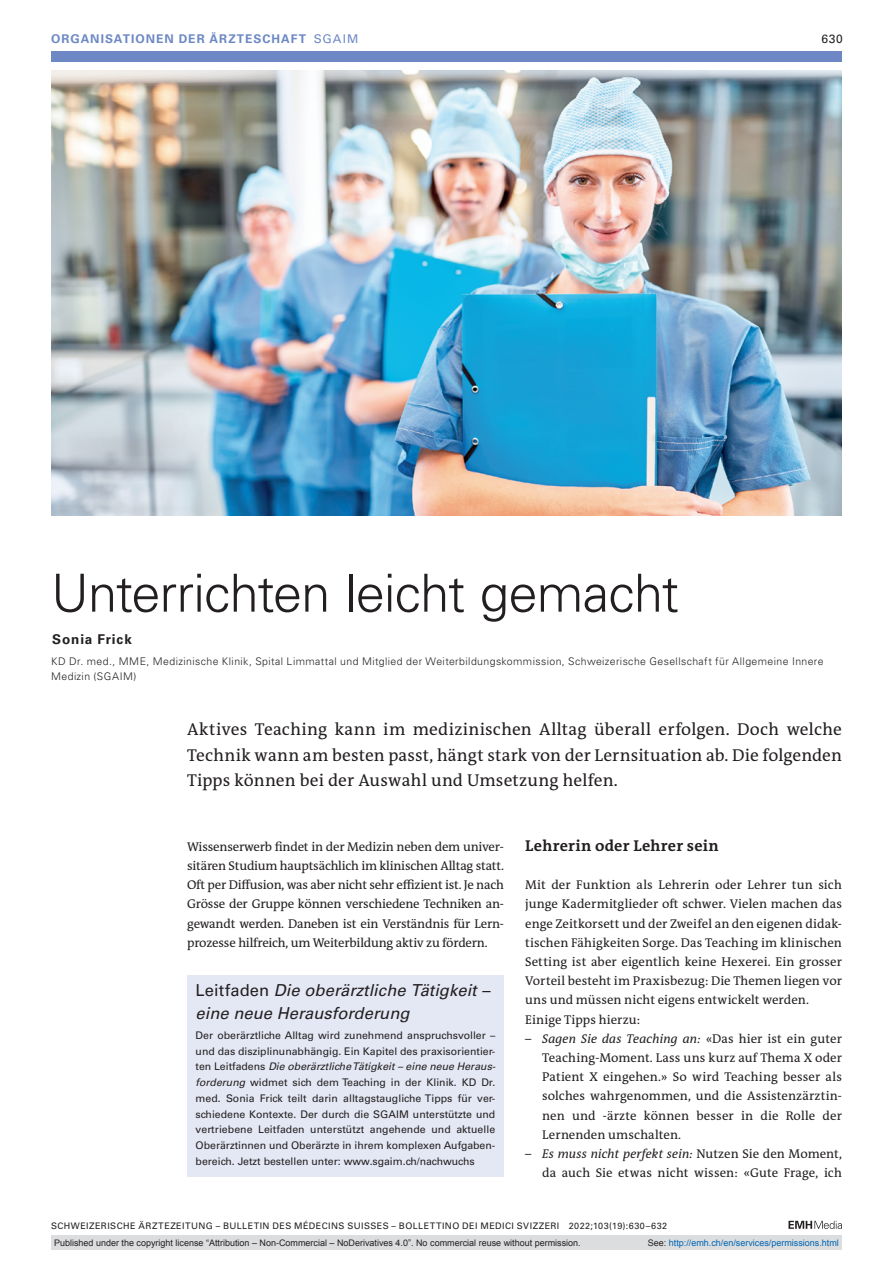
<style>
.page{position:relative;width:893px;height:1263px;background:#fff}
.page>*{position:absolute;margin:0;border:0;box-sizing:border-box;transform-origin:0 0}
.article-title{font:300 52.5px "Univers LT Std";letter-spacing:-.02em;color:#231f20}
.section-pl{font:17.25px/25.5px "The Antiqua B W5 Plain";letter-spacing:.01em;color:#231f20;text-align:justify}
.boxed-title{font:italic 16.5px/22.5px "Univers LT Std";letter-spacing:.005em;color:#231f20}
.section-h1{font:700 15.75px "The Antiqua B W7";letter-spacing:.015em;color:#231f20}
.author-notes{font:700 13.5px "Univers LT Std";letter-spacing:.065em;color:#231f20}
.section-pn{font:12.75px/19.2px "The Antiqua B W5 Plain";letter-spacing:-.01em;color:#231f20;text-align:justify}
.section-ph{font:12.75px/19.2px "The Antiqua B W5 Plain";letter-spacing:.005em;color:#231f20;text-align:justify}
.ressort{font:700 12px "Univers LT Std";letter-spacing:.085em;color:#6d88c5}
.ressort-2{font:12px "Univers LT Std";color:#231f20}
.boxed-text{font:10.5px/15.8px "Univers LT Std";color:#231f20;text-align:justify}
.aff{font:300 10.5px/15px "Univers LT Std";letter-spacing:.04em;color:#231f20}
.t1{font:9px "Arial";color:#231f20}
.fusszeile{font:9px "Univers LT Std";letter-spacing:.05em;color:#231f20}
.t2{font:9px "Arial";color:#0066b3}
.s1{font-weight:400}
.s2{font-style:italic}
.s3{font-style:normal}
.s4{color:#231f20}
</style>
<div class="page">
<svg style="left:788px;top:1221px;width:54px;height:8px"></svg>
<div style="left:51px;top:51px;width:791px;height:11px;background:#6d88c5"></div>
<img style="left:51px;top:70px;width:791px;height:445px">
<div style="left:187px;top:976px;width:317px;height:56px;background:#e4e8f4"></div>
<div style="left:187px;top:1023px;width:317px;height:153px;background:#e4e8f4"></div>
<div style="left:51px;top:1235px;width:791px;height:15px;background:#dcdddf"></div>
<p class="ressort" style="left:51px;top:31px;width:309px">ORGANISATIONEN DER ÄRZTESCHAFT <span class="s1">SGAIM</span></p>
<p class="ressort-2" style="left:821px;top:31px;width:23px">630</p>
<p class="article-title" style="left:51px;top:561px;width:629px">Unterrichten leicht gemacht</p>
<p class="author-notes" style="left:52px;top:631px;width:81px">Sonia Frick</p>
<p class="aff" style="left:51px;top:654px;width:774px">KD Dr. med., MME, Medizinische Klinik, Spital Limmattal und Mitglied der Weiterbildungskommission, Schweizerische Gesellschaft für Allgemeine Innere<br>Medizin (SGAIM)</p>
<p class="section-pl" style="left:187px;top:717px;width:656px">Aktives Teaching kann im medizinischen Alltag überall erfolgen. Doch welche Technik wann am besten passt, hängt stark von der Lernsituation ab. Die folgenden Tipps können bei der Auswahl und Umsetzung helfen.</p>
<p class="section-pn" style="left:187px;top:837px;width:318px">Wissenserwerb findet in der Medizin neben dem univer&shy;sitären Studium hauptsächlich im klinischen Alltag statt.<br>Oft per Diffusion, was aber nicht sehr effizient ist. Je nach Grösse der Gruppe können verschiedene Techniken an&shy;gewandt werden. Daneben ist ein Verständnis für Lern&shy;prozesse hilfreich, um Weiterbildung aktiv zu fördern.</p>
<p class="section-h1" style="left:525px;top:835px;width:195px">Lehrerin oder Lehrer sein</p>
<p class="section-pn" style="left:525px;top:875px;width:318px">Mit der Funktion als Lehrerin oder Lehrer tun sich junge Kadermitglieder oft schwer. Vielen machen das enge Zeitkorsett und der Zweifel an den eigenen didak&shy;tischen Fähigkeiten Sorge. Das Teaching im klinischen Setting ist aber eigentlich keine Hexerei. Ein grosser Vorteil besteht im Praxisbezug: Die Themen liegen vor uns und müssen nicht eigens entwickelt werden.</p>
<p class="section-pn" style="left:525px;top:1010px;width:117px">Einige Tipps hierzu:</p>
<p class="section-ph" style="left:542px;top:1029px;width:301px;text-indent:-17px"><span class="s2">– Sagen Sie das Teaching an:</span> «Das hier ist ein guter Teaching-Moment. Lass uns kurz auf Thema X oder Patient X eingehen.» So wird Teaching besser als solches wahrgenommen, und die Assistenzärztin&shy;nen und -ärzte können besser in die Rolle der Lernenden umschalten.</p>
<p class="section-ph" style="left:525px;top:1144px;width:318px;text-align:right"><span class="s2">– Es muss nicht perfekt sein:</span> Nutzen Sie den Moment, da auch Sie etwas nicht wissen: «Gute Frage, ich</p>
<p class="boxed-title" style="left:196px;top:979px;width:295px"><span class="s3">Leitfaden</span> Die oberärztliche Tätigkeit – eine neue Herausforderung</p>
<p class="boxed-text" style="left:196px;top:1027px;width:302px">Der oberärztliche Alltag wird zunehmend anspruchsvoller – und das disziplinunabhängig. Ein Kapitel des praxisorientier&shy;ten Leitfadens <span class="s2">Die oberärztliche Tätigkeit – eine neue Heraus&shy;forderung</span> widmet sich dem Teaching in der Klinik. KD Dr. med. Sonia Frick teilt darin alltagstaugliche Tipps für ver&shy;schiedene Kontexte. Der durch die SGAIM unterstützte und vertriebene Leitfaden unterstützt angehende und aktuelle Oberärztinnen und Oberärzte in ihrem komplexen Aufgaben&shy;bereich. Jetzt bestellen unter: www.sgaim.ch/nachwuchs</p>
<p class="fusszeile" style="left:51px;top:1220px;width:618px">SCHWEIZERISCHE ÄRZTEZEITUNG – BULLETIN DES MÉDECINS SUISSES – BOLLETTINO DEI MEDICI SVIZZERI 2022;103(19):630–632</p>
<p class="t1" style="left:54px;top:1237px;width:528px">Published under the copyright license “Attribution – Non-Commercial – NoDerivatives 4.0”. No commercial reuse without permission.</p>
<p class="t2" style="left:648px;top:1237px;width:193px"><span class="s4">See:</span> http://emh.ch/en/services/permissions.html</p>
</div>
